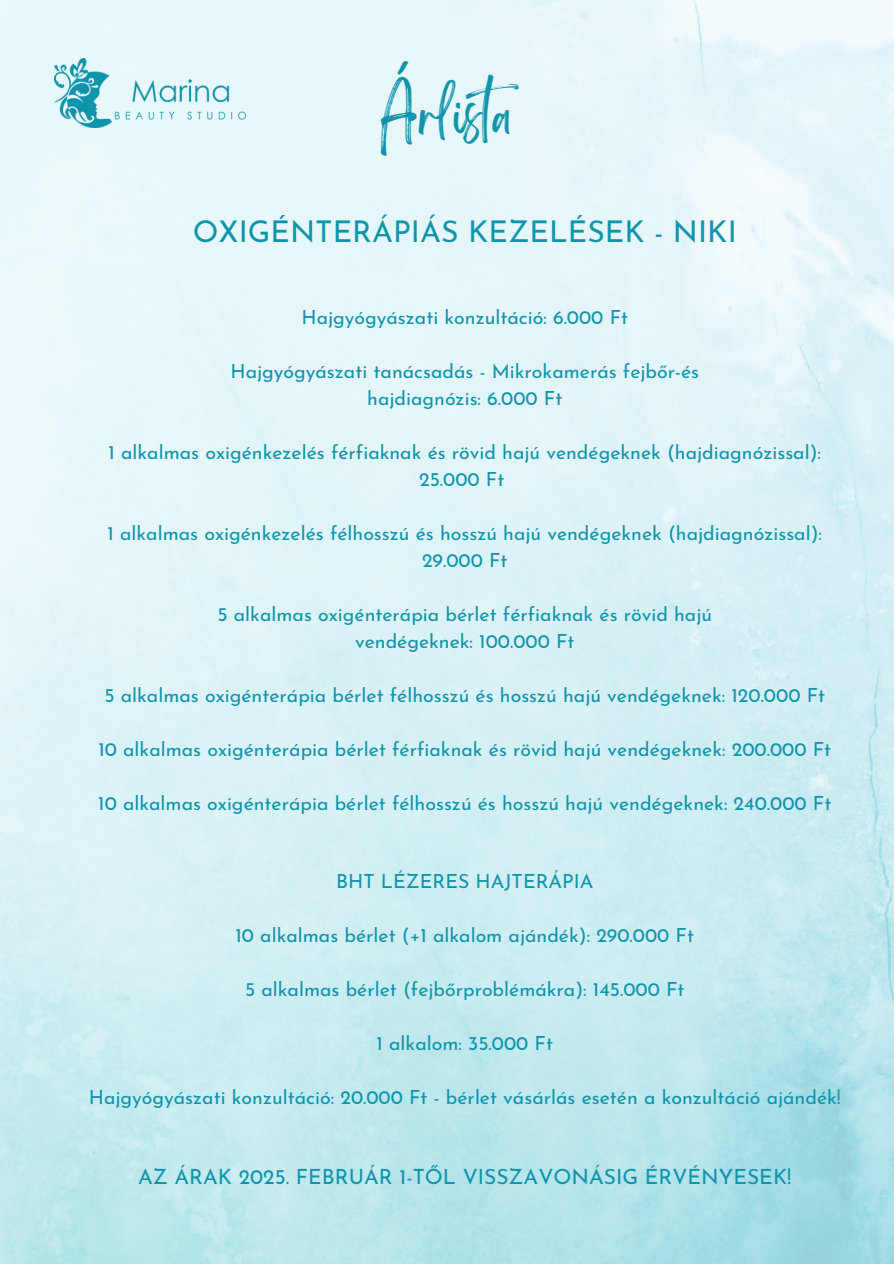
<style>
.page{position:relative;width:894px;height:1264px;background:#fff}
.page>*{position:absolute;margin:0;border:0;box-sizing:border-box;transform-origin:0 0}
.t1{font:45px "Brightwall";color:#0f94ab}
.t2{font:30px "Josefin Sans";color:#0f94ab}
.t3{font:21px "Josefin Sans";color:#0f94ab}
.t4{font:19.5px/27px "Josefin Sans";color:#0f94ab;text-align:center}
</style>
<div class="page">
<img style="left:0;top:0;width:893px;height:1263px">
<img style="left:55px;top:59px;width:190px;height:68px">
<p class="t1" style="left:381px;top:100px;width:155px">Árlista</p>
<p class="t2" style="left:193px;top:220px;width:545px">OXIGÉNTERÁPIÁS KEZELÉSEK - NIKI</p>
<h1 class="t4" style="left:301px;top:306px;width:328px">Hajgyógyászati konzultáció: 6.000 Ft</h1>
<h2 class="t4" style="left:230px;top:360px;width:470px">Hajgyógyászati tanácsadás - Mikrokamerás fejbőr-és</h2>
<p class="t4" style="left:367px;top:387px;width:196px">hajdiagnózis: 6.000 Ft</p>
<p class="t4" style="left:108px;top:441px;width:713px">1 alkalmas oxigénkezelés férfiaknak és rövid hajú vendégeknek (hajdiagnózissal):<br>25.000 Ft</p>
<p class="t4" style="left:107px;top:522px;width:715px">1 alkalmas oxigénkezelés félhosszú és hosszú hajú vendégeknek (hajdiagnózissal):<br>29.000 Ft</p>
<p class="t4" style="left:217px;top:603px;width:489px">5 alkalmas oxigénterá pia bérlet férfiaknak és rövid hajú</p>
<p class="t4" style="left:355px;top:630px;width:221px">vendégeknek: 100.000 Ft</p>
<p class="t4" style="left:104px;top:684px;width:722px">5 alkalmas oxigénterá pia bérlet félhosszú és hosszú hajú vendégeknek: 120.000 Ft</p>
<p class="t4" style="left:98px;top:738px;width:734px">10 alkalmas oxigénterá pia bérlet férfiaknak és rövid hajú vendégeknek: 200.000 Ft</p>
<p class="t4" style="left:98px;top:792px;width:734px">10 alkalmas oxigénterá pia bérlet félhosszú és hosszú hajú vendégeknek: 240.000 Ft</p>
<h3 class="t4" style="left:336px;top:869px;width:259px">BHT LÉZERES HAJTERÁPIA</h3>
<p class="t4" style="left:235px;top:923px;width:460px">10 alkalmas bérlet (+1 alkalom ajándék): 290.000 Ft</p>
<p class="t4" style="left:245px;top:977px;width:441px">5 alkalmas bérlet (fejbőrproblémákra): 145.000 Ft</p>
<p class="t4" style="left:376px;top:1031px;width:178px">1 alkalom: 35.000 Ft</p>
<p class="t4" style="left:89px;top:1085px;width:753px">Hajgyógyászati konzultáció: 20.000 Ft - bérlet vásárlás esetén a konzultáció ajándék!</p>
<p class="t3" style="left:138px;top:1168px;width:654px">AZ ÁRAK 2025. FEBRUÁR 1-TŐL VISSZAVONÁSIG É RVÉ NYESEK!</p>
</div>
